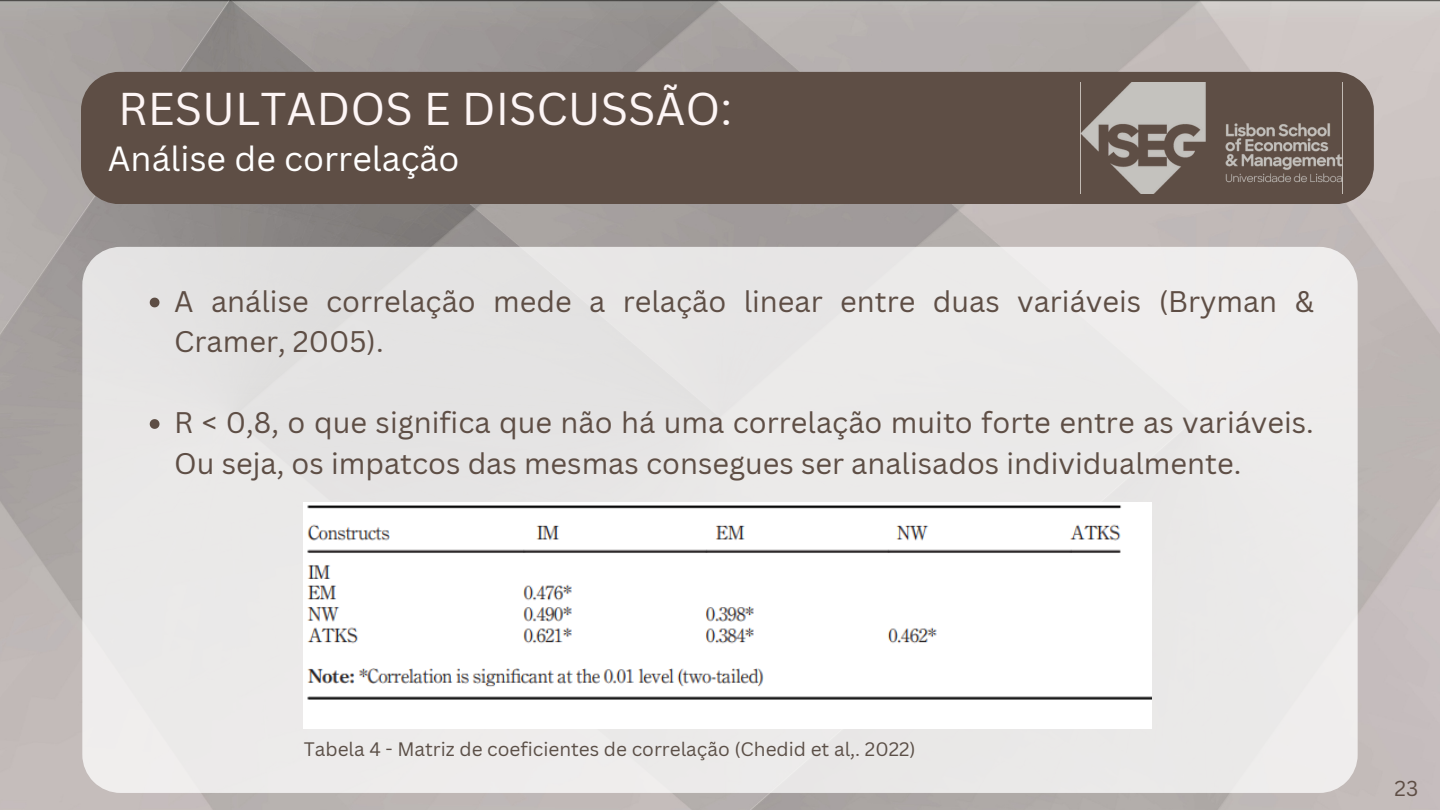
<style>
.page{position:relative;width:1440px;height:810px;background:#fff}
.page>*{position:absolute;margin:0;border:0;box-sizing:border-box;transform-origin:0 0}
.t1{font:44.7px "Canva Sans";color:#fdf5f5}
.t2{font:34px "Canva Sans";color:#fff}
.t3{font:29px/40.5px "Canva Sans";color:#5e4e45}
.t4{font:21px "Canva Sans";color:#5e4e45}
.t5{font:19px "Canva Sans";color:#5b4f47}
</style>
<div class="page">
<img style="left:0;top:0;width:1439px;height:810px">
<div style="left:81px;top:72px;width:1293px;height:132px;background:#5e4e45"></div>
<div style="left:82px;top:247px;width:1276px;height:546px;background:#eae9e8"></div>
<img style="left:304px;top:502px;width:847px;height:227px">
<svg style="left:150px;top:298px;width:9px;height:9px"></svg>
<svg style="left:150px;top:419px;width:9px;height:10px"></svg>
<img style="left:1080px;top:83px;width:263px;height:110px">
<p class="t1" style="left:118px;top:77px;width:615px">RESULTADOS E DISCUSSÃO:</p>
<p class="t2" style="left:108px;top:134px;width:353px">Análise de correlação</p>
<p class="t3" style="left:174px;top:280px;width:1141px">A análise correlação mede a relação linear entre duas variáveis (Bryman &amp;<br>Cramer, 2005).</p>
<p class="t3" style="left:174px;top:402px;width:1141px">R &lt; 0,8, o que significa que não há uma correlação muito forte entre as variáveis.<br>Ou seja, os impatcos das mesmas consegues ser analisados individualmente.</p>
<p class="t5" style="left:304px;top:735px;width:613px">Tabela 4 - Matriz de coeficientes de correlação (Chedid et al,. 2022)</p>
<p class="t4" style="left:1395px;top:774px;width:25px">23</p>
</div>
